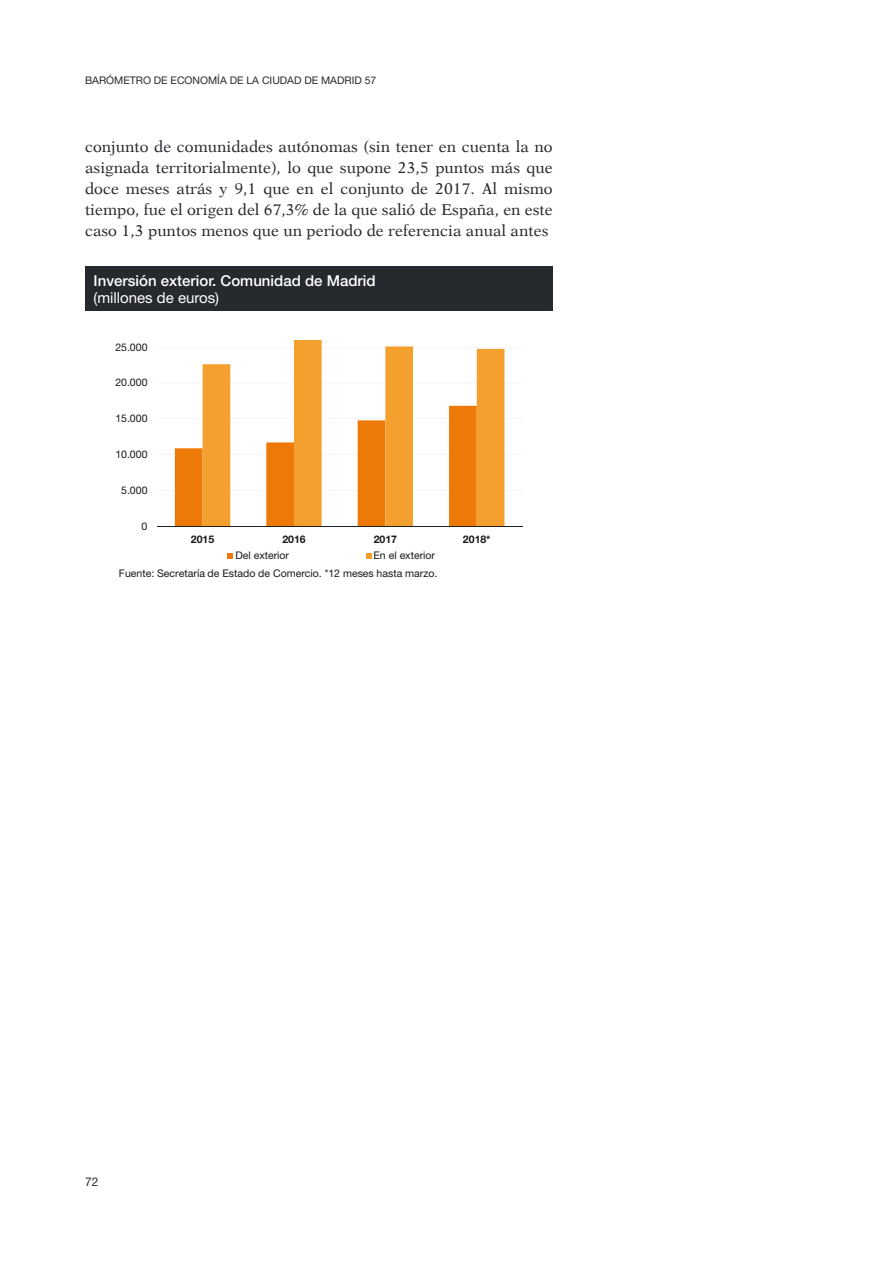
<style>
.page{position:relative;width:893px;height:1263px;background:#fff}
.page>*{position:absolute;margin:0;border:0;box-sizing:border-box;transform-origin:0 0}
.t1{font:15.6px/21px "Dutch 823 BT Roman B";color:#26292e;text-align:justify}
.t2{font:500 15px "Helvetica Neue LT Std";color:#fff}
.t3{font:15px "Helvetica Neue LT Std";color:#fff}
.t4{font:12px "Helvetica Neue LT Std";color:#26292e}
.t5{font:10.5px "Helvetica Neue LT Std";color:#1a171c}
.t6{font:10.5px "Helvetica Neue LT Std";color:#26292e}
.t7{font:700 10.5px "Helvetica Neue LT Std";color:#1a171c}
</style>
<div class="page">
<div style="left:85px;top:267px;width:468px;height:44px;background:#26292e"></div>
<hr style="left:157px;top:490px;width:365px;height:1px;background:#e4e4e4">
<hr style="left:157px;top:454px;width:365px;height:1px;background:#e4e4e4">
<hr style="left:157px;top:419px;width:365px;height:1px;background:#e4e4e4">
<hr style="left:157px;top:383px;width:365px;height:1px;background:#e4e4e4">
<hr style="left:157px;top:347px;width:365px;height:1px;background:#e4e4e4">
<svg style="left:175px;top:406px;width:28px;height:120px"></svg>
<svg style="left:203px;top:340px;width:301px;height:186px"></svg>
<hr style="left:157px;top:526px;width:365px;height:1px;background:#1f2123">
<svg style="left:228px;top:553px;width:5px;height:5px"></svg>
<svg style="left:366px;top:553px;width:5px;height:5px"></svg>
<p class="t6" style="left:85px;top:77px;width:293px">BARÓMETRO DE ECONOMÍA DE LA CIUDAD DE MADRID 57</p>
<p class="t1" style="left:85px;top:136px;width:469px">conjunto de comunidades autónomas (sin tener en cuenta la no asignada territorialmente), lo que supone 23,5 puntos más que doce meses atrás y 9,1 que en el conjunto de 2017. Al mismo tiempo, fue el origen del 67,3% de la que salió de España, en este caso 1,3 puntos menos que un periodo de referencia anual antes</p>
<p class="t2" style="left:94px;top:275px;width:284px">Inversión exterior. Comunidad de Madrid</p>
<p class="t3" style="left:94px;top:292px;width:127px">(millones de euros)</p>
<p class="t5" style="left:115px;top:343px;width:34px">25.000</p>
<p class="t5" style="left:115px;top:379px;width:34px">20.000</p>
<p class="t5" style="left:115px;top:415px;width:34px">15.000</p>
<p class="t5" style="left:115px;top:450px;width:34px">10.000</p>
<p class="t5" style="left:121px;top:486px;width:28px">5.000</p>
<p class="t5" style="left:142px;top:522px;width:7px">0</p>
<p class="t7" style="left:191px;top:536px;width:25px">2015</p>
<p class="t7" style="left:282px;top:536px;width:25px">2016</p>
<p class="t7" style="left:374px;top:536px;width:25px">2017</p>
<p class="t7" style="left:463px;top:536px;width:29px">2018*</p>
<p class="t5" style="left:119px;top:569px;width:320px">Fuente: Secretaría de Estado de Comercio. *12 meses hasta marzo.</p>
<p class="t5" style="left:235px;top:551px;width:55px">Del exterior</p>
<p class="t5" style="left:374px;top:551px;width:63px">En el exterior</p>
<p class="t4" style="left:85px;top:1178px;width:15px">72</p>
</div>
